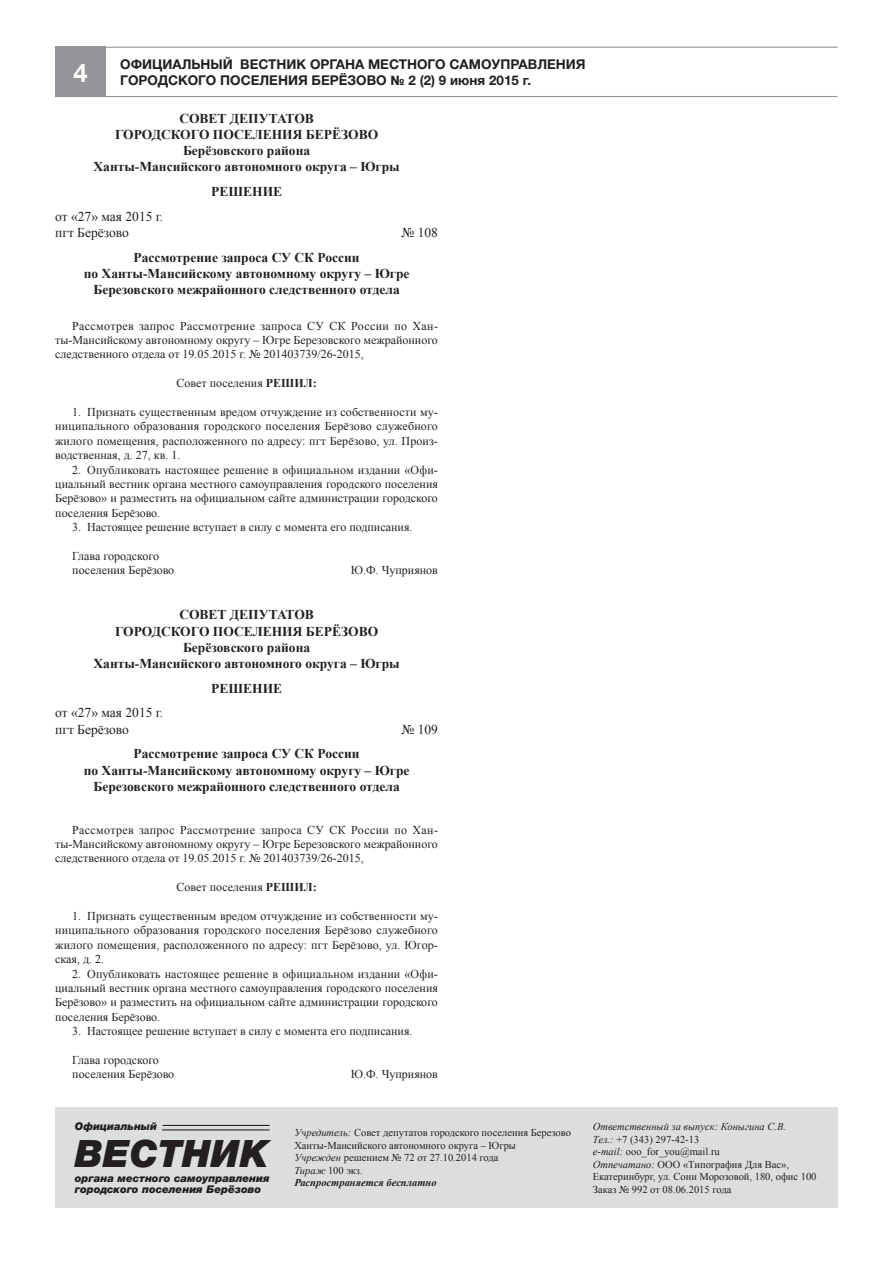
<style>
.page{position:relative;width:893px;height:1263px;background:#fff}
.page>*{position:absolute;margin:0;border:0;box-sizing:border-box;transform-origin:0 0}
.t1{font:37.8px "Helvetica 9 Black Italic";color:#231f20}
.t2{font:25.5px "Helvetica 7 Bold";color:#fff}
.t3{font:700 13.5px/16.2px "Times New Roman";color:#231f20;text-align:center}
.t4{font:13.5px/16.2px "Helvetica 7 Bold";color:#231f20}
.t5{font:13.5px/16.2px "Times New Roman";color:#231f20}
.t6{font:12px/14.4px "Times New Roman";color:#231f20;text-align:justify}
.t7{font:10.65px/10.6px "Helvetica 9 Black Italic";color:#231f20}
.t8{font:10.5px/12.6px "Times New Roman";color:#231f20}
.s1{font-weight:700}
.s2{font-style:italic}
.s3{font-weight:700;font-style:italic}
</style>
<div class="page">
<div style="left:55px;top:47px;width:51px;height:50px;background:#939598"></div>
<hr style="left:55px;top:47px;width:783px;height:1px;background:#939598">
<hr style="left:55px;top:96px;width:783px;height:1px;background:#939598">
<div style="left:55px;top:1107px;width:783px;height:101px;background:#dcdddf"></div>
<hr style="left:163px;top:1125px;width:107px;height:1px;background:#231f20">
<hr style="left:162px;top:1129px;width:108px;height:1px;background:#231f20">
<h2 class="t2" style="left:73px;top:59px;width:16px">4</h2>
<p class="t4" style="left:120px;top:56px;width:467px">ОФИЦИАЛЬНЫЙ ВЕСТНИК ОРГАНА МЕСТНОГО САМОУПРАВЛЕНИЯ<br>ГОРОДСКОГО ПОСЕЛЕНИЯ БЕРЁЗОВО № 2 (2) 9 июня 2015 г.</p>
<p class="t3" style="left:94px;top:110px;width:308px">СОВЕТ ДЕПУТАТОВ<br>ГОРОДСКОГО ПОСЕЛЕНИЯ БЕРЁЗОВО<br>Берёзовского района<br>Ханты-Мансийского автономного округа – Югры</p>
<p class="t3" style="left:211px;top:183px;width:73px">РЕШЕНИЕ</p>
<p class="t5" style="left:55px;top:208px;width:110px">от «27» мая 2015 г. пгт Берёзово</p>
<p class="t5" style="left:401px;top:224px;width:38px">№ 108</p>
<p class="t3" style="left:84px;top:249px;width:327px">Рассмотрение запроса СУ СК России<br>по Ханты-Мансийскому автономному округу – Югре<br>Березовского межрайонного следственного отдела</p>
<p class="t6" style="left:55px;top:318px;width:384px;text-indent:17px">Рассмотрев запрос Рассмотрение запроса СУ СК России по Хан&shy;ты-Мансийскому автономному округу – Югре Березовского межрайонного следственного отдела от 19.05.2015 г. № 201403739/26-2015,</p>
<p class="t6" style="left:177px;top:376px;width:142px">Совет поселения <span class="s1">РЕШИЛ:</span></p>
<p class="t6" style="left:55px;top:405px;width:384px;text-indent:17px">1. Признать существенным вредом отчуждение из собственности му&shy;ниципального образования городского поселения Берёзово служебного жилого помещения, расположенного по адресу: пгт Берёзово, ул. Произ&shy;водственная, д. 27, кв. 1.</p>
<p class="t6" style="left:55px;top:462px;width:384px;text-indent:17px">2. Опубликовать настоящее решение в официальном издании «Офи&shy;циальный вестник органа местного самоуправления городского поселения Берёзово» и разместить на официальном сайте администрации городского поселения Берёзово.</p>
<p class="t6" style="left:72px;top:520px;width:342px">3. Настоящее решение вступает в силу с момента его подписания.</p>
<p class="t6" style="left:72px;top:549px;width:103px">Глава городского поселения Берёзово</p>
<p class="t6" style="left:351px;top:563px;width:89px">Ю.Ф. Чуприянов</p>
<p class="t3" style="left:94px;top:606px;width:308px">СОВЕТ ДЕПУТАТОВ<br>ГОРОДСКОГО ПОСЕЛЕНИЯ БЕРЁЗОВО<br>Берёзовского района<br>Ханты-Мансийского автономного округа – Югры</p>
<p class="t3" style="left:211px;top:680px;width:73px">РЕШЕНИЕ</p>
<p class="t5" style="left:55px;top:705px;width:110px">от «27» мая 2015 г. пгт Берёзово</p>
<p class="t5" style="left:401px;top:721px;width:38px">№ 109</p>
<p class="t3" style="left:84px;top:745px;width:327px">Рассмотрение запроса СУ СК России<br>по Ханты-Мансийскому автономному округу – Югре<br>Березовского межрайонного следственного отдела</p>
<p class="t6" style="left:55px;top:822px;width:384px;text-indent:17px">Рассмотрев запрос Рассмотрение запроса СУ СК России по Хан&shy;ты-Мансийскому автономному округу – Югре Березовского межрайонного следственного отдела от 19.05.2015 г. № 201403739/26-2015,</p>
<p class="t6" style="left:177px;top:880px;width:142px">Совет поселения <span class="s1">РЕШИЛ:</span></p>
<p class="t6" style="left:55px;top:909px;width:384px;text-indent:17px">1. Признать существенным вредом отчуждение из собственности му&shy;ниципального образования городского поселения Берёзово служебного жилого помещения, расположенного по адресу: пгт Берёзово, ул. Югор&shy;ская, д. 2.</p>
<p class="t6" style="left:55px;top:966px;width:384px;text-indent:17px">2. Опубликовать настоящее решение в официальном издании «Офи&shy;циальный вестник органа местного самоуправления городского поселения Берёзово» и разместить на официальном сайте администрации городского поселения Берёзово.</p>
<p class="t6" style="left:72px;top:1024px;width:342px">3. Настоящее решение вступает в силу с момента его подписания.</p>
<p class="t6" style="left:72px;top:1053px;width:103px">Глава городского поселения Берёзово</p>
<p class="t6" style="left:351px;top:1067px;width:89px">Ю.Ф. Чуприянов</p>
<p class="t7" style="left:75px;top:1121px;width:84px">Официальный</p>
<h1 class="t1" style="left:75px;top:1132px;width:195px">ВЕСТНИК</h1>
<p class="t7" style="left:75px;top:1173px;width:196px">органа местного самоуправления городского поселения Берёзово</p>
<p class="t8" style="left:294px;top:1126px;width:278px"><span class="s2">Учредитель:</span> Совет депутатов городского поселения Березово Ханты-Мансийского автономного округа – Югры<br><span class="s2">Учрежден</span> решением № 72 от 27.10.2014 года<br><span class="s2">Тираж</span> 100 экз.<br><span class="s3">Распространяется бесплатно</span></p>
<p class="t8" style="left:593px;top:1120px;width:225px"><span class="s2">Ответственный за выпуск: Коныгина С.В.<br>Тел.:</span> +7 (343) 297-42-13<br><span class="s2">e-mail:</span> ooo_for_you@mail.ru<br><span class="s2">Отпечатано:</span> ООО «Типография Для Вас», Екатеринбург, ул. Сони Морозовой, 180, офис 100<br>Заказ № 992 от 08.06.2015 года</p>
</div>
